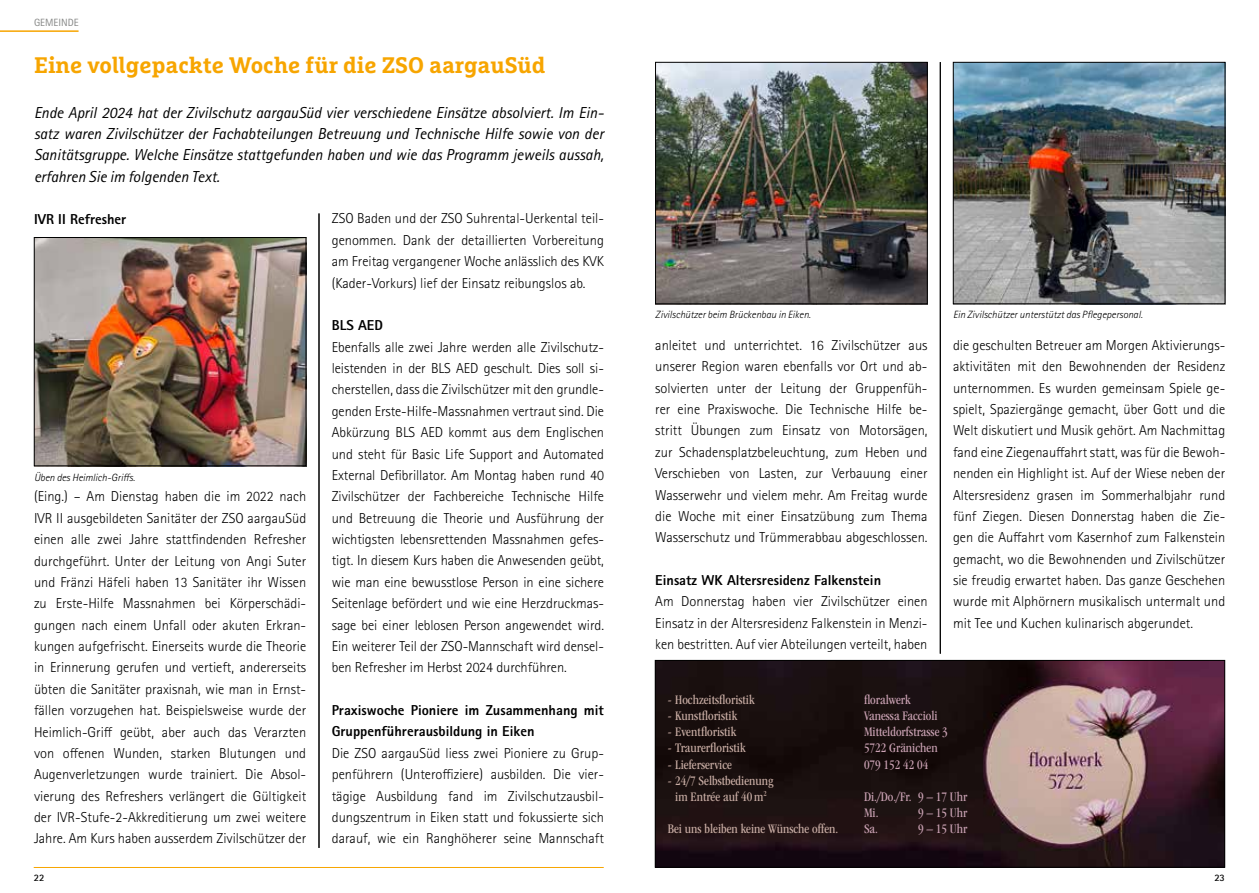
<style>
.page{position:relative;width:1259px;height:893px;background:#fff}
.page>*{position:absolute;margin:0;border:0;box-sizing:border-box;transform-origin:0 0}
.t1{font:700 22.5px "Marselis Slab Pro";color:#f7a500}
.t2{font:italic 15.9px/21.3px "Rotis Sans Serif Std";color:#000;text-align:justify}
.t3{font:300 14.4px/21.3px "Rotis Sans Serif Std";color:#000;text-align:justify}
.t4{font:800 14.4px/21.3px "Rotis Sans Serif Std";color:#000}
.t5{font:condensed 13.5px/16.2px "ITC Garamond Std";color:#cbafa6;text-align:center}
.t6{font:condensed 13.5px/16.2px "ITC Garamond Std";color:#cca3b5}
.t7{font:italic 300 10.5px "Rotis Sans Serif Std";color:#000}
.t8{font:10.5px "Rotis Sans Serif Std";color:#868786}
.t9{font:700 9.9px "Rotis Sans Serif Std";color:#000}
</style>
<div class="page">
<hr style="left:0;top:30px;width:79px;height:2px;background:#f7a500">
<hr style="left:34px;top:867px;width:570px;height:1px;background:#f7a500">
<hr style="left:319px;top:213px;width:1px;height:635px;background:#000">
<img style="left:36px;top:239px;width:268px;height:225px">
<div style="left:34px;top:237px;width:272px;height:229px;border:1px solid #000"></div>
<hr style="left:940px;top:62px;width:1px;height:592px;background:#000">
<img style="left:657px;top:64px;width:268px;height:238px">
<div style="left:655px;top:62px;width:272px;height:242px;border:1px solid #000"></div>
<img style="left:657px;top:662px;width:566px;height:203px">
<div style="left:655px;top:660px;width:570px;height:207px;border:1px solid #000"></div>
<img style="left:955px;top:64px;width:268px;height:238px">
<div style="left:953px;top:62px;width:272px;height:242px;border:1px solid #000"></div>
<p class="t8" style="left:34px;top:16px;width:46px">GEMEINDE</p>
<h1 class="t1" style="left:34px;top:51px;width:513px">Eine vollgepackte Woche für die ZSO aargauSüd</h1>
<p class="t2" style="left:34px;top:102px;width:571px">Ende April 2024 hat der Zivilschutz aargauSüd vier verschiedene Einsätze absolviert. Im Ein&shy;satz waren Zivilschützer der Fachabteilungen Betreuung und Technische Hilfe sowie von der Sanitätsgruppe. Welche Einsätze stattgefunden haben und wie das Programm jeweils aussah, erfahren Sie im folgenden Text.</p>
<p class="t4" style="left:34px;top:208px;width:94px">IVR II Refresher</p>
<p class="t3" style="left:332px;top:208px;width:274px">ZSO Baden und der ZSO Suhrental-Uerkental teil&shy;genommen. Dank der detaillierten Vorbereitung am Freitag vergangener Woche anlässlich des KVK (Kader-Vorkurs) lief der Einsatz reibungslos ab.</p>
<p class="t4" style="left:332px;top:315px;width:53px">BLS AED</p>
<p class="t3" style="left:332px;top:336px;width:274px">Ebenfalls alle zwei Jahre werden alle Zivilschutz&shy;leistenden in der BLS AED geschult. Dies soll si&shy;cherstellen, dass die Zivilschützer mit den grundle&shy;genden Erste-Hilfe-Massnahmen vertraut sind. Die Abkürzung BLS AED kommt aus dem Englischen und steht für Basic Life Support and Automated External Defibrillator. Am Montag haben rund 40<br>Zivilschützer der Fachbereiche Technische Hilfe und Betreuung die Theorie und Ausführung der wichtigsten lebensrettenden Massnahmen gefes&shy;tigt. In diesem Kurs haben die Anwesenden geübt, wie man eine bewusstlose Person in eine sichere Seitenlage befördert und wie eine Herzdruckmas&shy;sage bei einer leblosen Person angewendet wird.<br>Ein weiterer Teil der ZSO-Mannschaft wird densel&shy;ben Refresher im Herbst 2024 durchführen.</p>
<p class="t4" style="left:332px;top:699px;width:274px">Praxiswoche Pioniere im Zusammenhang mit<br>Gruppenführerausbildung in Eiken</p>
<p class="t3" style="left:332px;top:742px;width:274px">Die ZSO aargauSüd liess zwei Pioniere zu Grup&shy;penführern (Unteroffiziere) ausbilden. Die vier&shy;tägige Ausbildung fand im Zivilschutzausbil&shy;dungszentrum in Eiken statt und fokussierte sich darauf, wie ein Ranghöherer seine Mannschaft</p>
<p class="t7" style="left:34px;top:472px;width:102px">Üben des Heimlich-Griffs.</p>
<p class="t3" style="left:34px;top:486px;width:274px">(Eing.) – Am Dienstag haben die im 2022 nach IVR II ausgebildeten Sanitäter der ZSO aargauSüd einen alle zwei Jahre stattfindenden Refresher durchgeführt. Unter der Leitung von Angi Suter und Fränzi Häfeli haben 13 Sanitäter ihr Wissen zu Erste-Hilfe Massnahmen bei Körperschädi&shy;gungen nach einem Unfall oder akuten Erkran&shy;kungen aufgefrischt. Einerseits wurde die Theorie in Erinnerung gerufen und vertieft, andererseits übten die Sanitäter praxisnah, wie man in Ernst&shy;fällen vorzugehen hat. Beispielsweise wurde der Heimlich-Griff geübt, aber auch das Verarzten von offenen Wunden, starken Blutungen und Augenverletzungen wurde trainiert. Die Absol&shy;vierung des Refreshers verlängert die Gültigkeit der IVR-Stufe-2-Akkreditierung um zwei weitere Jahre. Am Kurs haben ausserdem Zivilschützer der</p>
<p class="t9" style="left:34px;top:871px;width:12px">22</p>
<p class="t7" style="left:655px;top:308px;width:157px">Zivilschützer beim Brückenbau in Eiken.</p>
<p class="t3" style="left:655px;top:335px;width:274px">anleitet und unterrichtet. 16 Zivilschützer aus unserer Region waren ebenfalls vor Ort und ab&shy;solvierten unter der Leitung der Gruppenfüh&shy;rer eine Praxiswoche. Die Technische Hilfe be&shy;stritt Übungen zum Einsatz von Motorsägen, zur Schadensplatzbeleuchtung, zum Heben und Verschieben von Lasten, zur Verbauung einer Wasserwehr und vielem mehr. Am Freitag wurde die Woche mit einer Einsatzübung zum Thema Wasserschutz und Trümmerabbau abgeschlossen.</p>
<p class="t4" style="left:655px;top:569px;width:227px">Einsatz WK Altersresidenz Falkenstein</p>
<p class="t3" style="left:655px;top:591px;width:274px">Am Donnerstag haben vier Zivilschützer einen Einsatz in der Altersresidenz Falkenstein in Menzi&shy;ken bestritten. Auf vier Abteilungen verteilt, haben</p>
<p class="t7" style="left:953px;top:308px;width:191px">Ein Zivilschützer unterstützt das Pflegepersonal.</p>
<p class="t3" style="left:953px;top:335px;width:274px">die geschulten Betreuer am Morgen Aktivierungs&shy;aktivitäten mit den Bewohnenden der Residenz unternommen. Es wurden gemeinsam Spiele ge&shy;spielt, Spaziergänge gemacht, über Gott und die Welt diskutiert und Musik gehört. Am Nachmittag fand eine Ziegenauffahrt statt, was für die Bewoh&shy;nenden ein Highlight ist. Auf der Wiese neben der Altersresidenz grasen im Sommerhalbjahr rund fünf Ziegen. Diesen Donnerstag haben die Zie&shy;gen die Auffahrt vom Kasernhof zum Falkenstein gemacht, wo die Bewohnenden und Zivilschützer sie freudig erwartet haben. Das ganze Geschehen wurde mit Alphörnern musikalisch untermalt und mit Tee und Kuchen kulinarisch abgerundet.</p>
<p class="t5" style="left:668px;top:691px;width:88px">- Hochzeitsfloristik</p>
<p class="t5" style="left:668px;top:708px;width:71px">- Kunstfloristik</p>
<p class="t5" style="left:668px;top:724px;width:70px">- Eventfloristik</p>
<p class="t5" style="left:668px;top:740px;width:79px">- Traurerfloristik</p>
<p class="t5" style="left:668px;top:756px;width:66px">- Lieferservice</p>
<p class="t5" style="left:668px;top:772px;width:107px">- 24/7 Selbstbedienung im Entrée auf 40 m<sup>2</sup></p>
<p class="t5" style="left:668px;top:821px;width:172px">Bei uns bleiben keine Wünsche offen.</p>
<p class="t6" style="left:864px;top:691px;width:85px">floralwerk<br>Vanessa Faccioli<br>Mitteldorfstrasse 3<br>5722 Gränichen<br>079 152 42 04</p>
<p class="t6" style="left:864px;top:789px;width:105px">Di./Do./Fr. 9 – 17 Uhr<br>Mi.</p>
<p class="t6" style="left:918px;top:805px;width:51px">9 – 15 Uhr</p>
<p class="t6" style="left:864px;top:821px;width:15px">Sa.</p>
<p class="t6" style="left:918px;top:821px;width:51px">9 – 15 Uhr</p>
<p class="t9" style="left:1214px;top:871px;width:12px">23</p>
</div>
